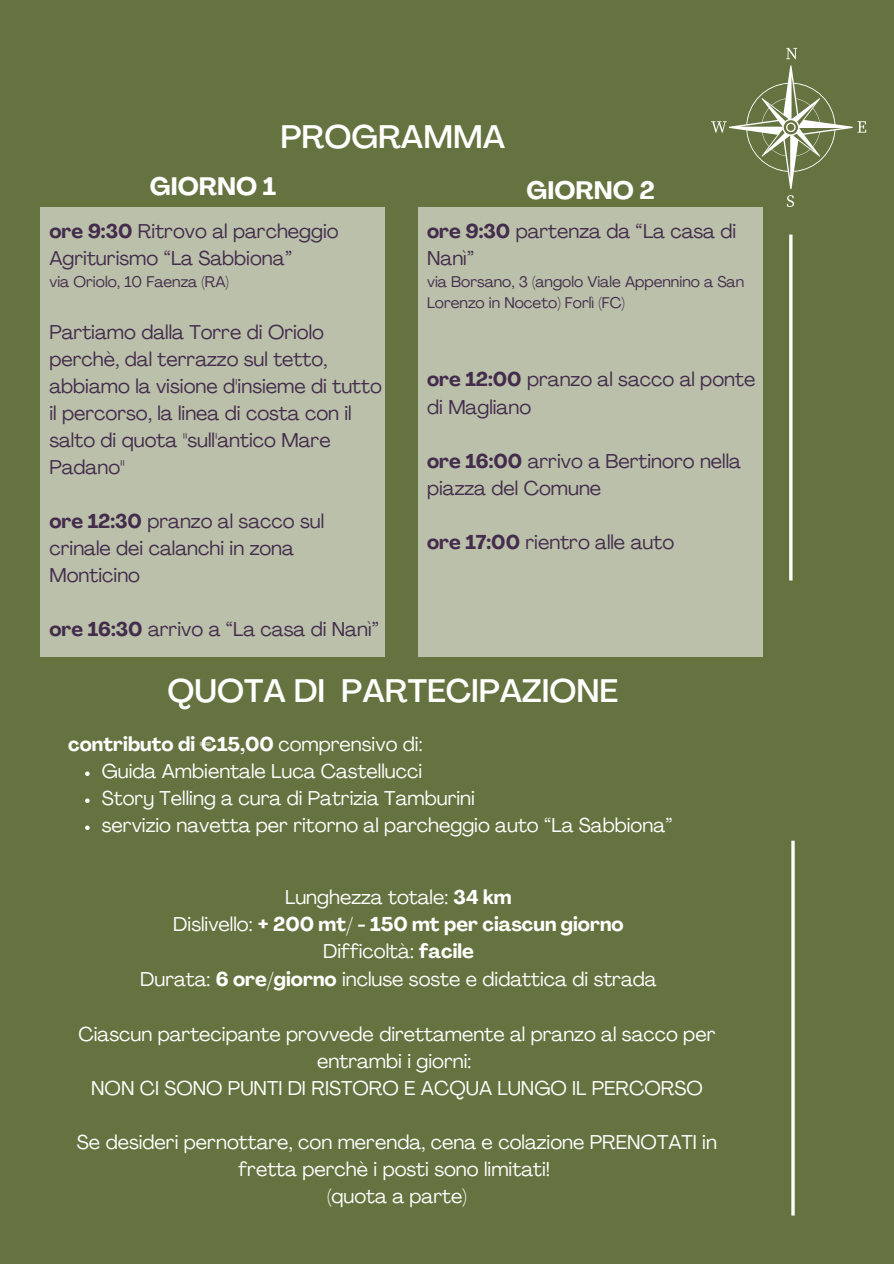
<style>
.page{position:relative;width:894px;height:1264px;background:#fff}
.page>*{position:absolute;margin:0;border:0;box-sizing:border-box;transform-origin:0 0}
.t1{font:500 32.1px "Agrandir";color:#fff}
.t2{font:700 24.9px "Agrandir";color:#fff}
.t3{font:19.8px/27px "Agrandir";color:#fff;text-align:center}
.t4{font:19.8px/27px "Agrandir";color:#442c4d}
.t5{font:700 19.8px "Agrandir";color:#fff}
.t6{font:15.3px/20.2px "Agrandir";color:#442c4d}
.s1{font-weight:700}
.s2{font-weight:400}
</style>
<div class="page">
<div style="left:0;top:0;width:893px;height:1263px;background:#64733f"></div>
<hr style="left:789px;top:234px;width:3px;height:346px;background:#fff">
<hr style="left:791px;top:840px;width:3px;height:375px;background:#fff">
<svg style="left:786px;top:48px;width:11px;height:11px"></svg>
<svg style="left:786px;top:195px;width:7px;height:11px"></svg>
<svg style="left:711px;top:65px;width:155px;height:124px"></svg>
<div style="left:418px;top:207px;width:344px;height:450px;background:#bac0a9"></div>
<div style="left:41px;top:207px;width:344px;height:450px;background:#bac0a9"></div>
<svg style="left:85px;top:771px;width:5px;height:5px"></svg>
<svg style="left:85px;top:798px;width:5px;height:5px"></svg>
<svg style="left:85px;top:825px;width:5px;height:5px"></svg>
<p class="t1" style="left:280px;top:124px;width:226px">PROGRAMMA</p>
<h2 class="t2" style="left:150px;top:176px;width:127px">GIORNO 1</h2>
<h3 class="t4" style="left:49px;top:219px;width:291px"><span class="s1">ore 9:30</span> Ritrovo al parcheggio<br>Agriturismo “La Sabbiona”</h3>
<h3 class="t6" style="left:49px;top:273px;width:181px">via Oriolo, 10 Faenza (RA)</h3>
<h3 class="t4" style="left:49px;top:321px;width:334px">Partiamo dalla Torre di Oriolo perchè, dal terrazzo sul tetto, abbiamo la visione d'insieme di tutto il percorso, la linea di costa con il salto di quota "sull'antico Mare<br>Padano"</h3>
<h3 class="t4" style="left:49px;top:510px;width:276px"><span class="s1">ore 12:30</span> pranzo al sacco sul crinale dei calanchi in zona<br>Monticino</h3>
<h3 class="t4" style="left:49px;top:618px;width:331px"><span class="s1">ore 16:30</span> arrivo a “La casa di Nanì”</h3>
<p class="t2" style="left:526px;top:180px;width:130px">GIORNO 2</p>
<p class="t4" style="left:427px;top:219px;width:310px"><span class="s1">ore 9:30</span> partenza da “La casa di<br>Nanì”</p>
<p class="t6" style="left:427px;top:273px;width:318px">via Borsano, 3 (angolo Viale Appennino a San<br>Lorenzo in Noceto) Forlì (FC)</p>
<p class="t4" style="left:427px;top:368px;width:329px"><span class="s1">ore 12:00</span> pranzo al sacco al ponte di Magliano</p>
<h1 class="t4" style="left:427px;top:449px;width:315px"><span class="s1">ore 16:00</span> arrivo a Bertinoro nella piazza del Comune</h1>
<h2 class="t4" style="left:427px;top:530px;width:248px"><span class="s1">ore 17:00</span> rientro alle auto</h2>
<h3 class="t1" style="left:167px;top:678px;width:452px">QUOTA DI PARTECIPAZIONE</h3>
<h3 class="t5" style="left:68px;top:736px;width:356px">contributo di €15,00 <span class="s2">comprensivo di:</span></h3>
<h1 class="t3" style="left:102px;top:759px;width:322px">Guida Ambientale Luca Castellucci</h1>
<h3 class="t3" style="left:102px;top:786px;width:374px">Story Telling a cura di Patrizia Tamburini</h3>
<p class="t3" style="left:102px;top:813px;width:572px">servizio navetta per ritorno al parcheggio auto “La Sabbiona”</p>
<h3 class="t3" style="left:140px;top:886px;width:518px">Lunghezza totale: <span class="s1">34 km<br></span>Dislivello: <span class="s1">+ 200 mt/ - 150 mt per ciascun giorno </span>Difficoltà: <span class="s1">facile<br></span>Durata: <span class="s1">6 ore/giorno</span> incluse soste e didattica di strada</h3>
<p class="t3" style="left:78px;top:1022px;width:638px">Ciascun partecipante provvede direttamente al pranzo al sacco per entrambi i giorni:<br>NON CI SONO PUNTI DI RISTORO E ACQUA LUNGO IL PERCORSO</p>
<p class="t3" style="left:77px;top:1130px;width:641px">Se desideri pernottare, con merenda, cena e colazione PRENOTATI in fretta perchè i posti sono limitati!<br>(quota a parte)</p>
</div>
